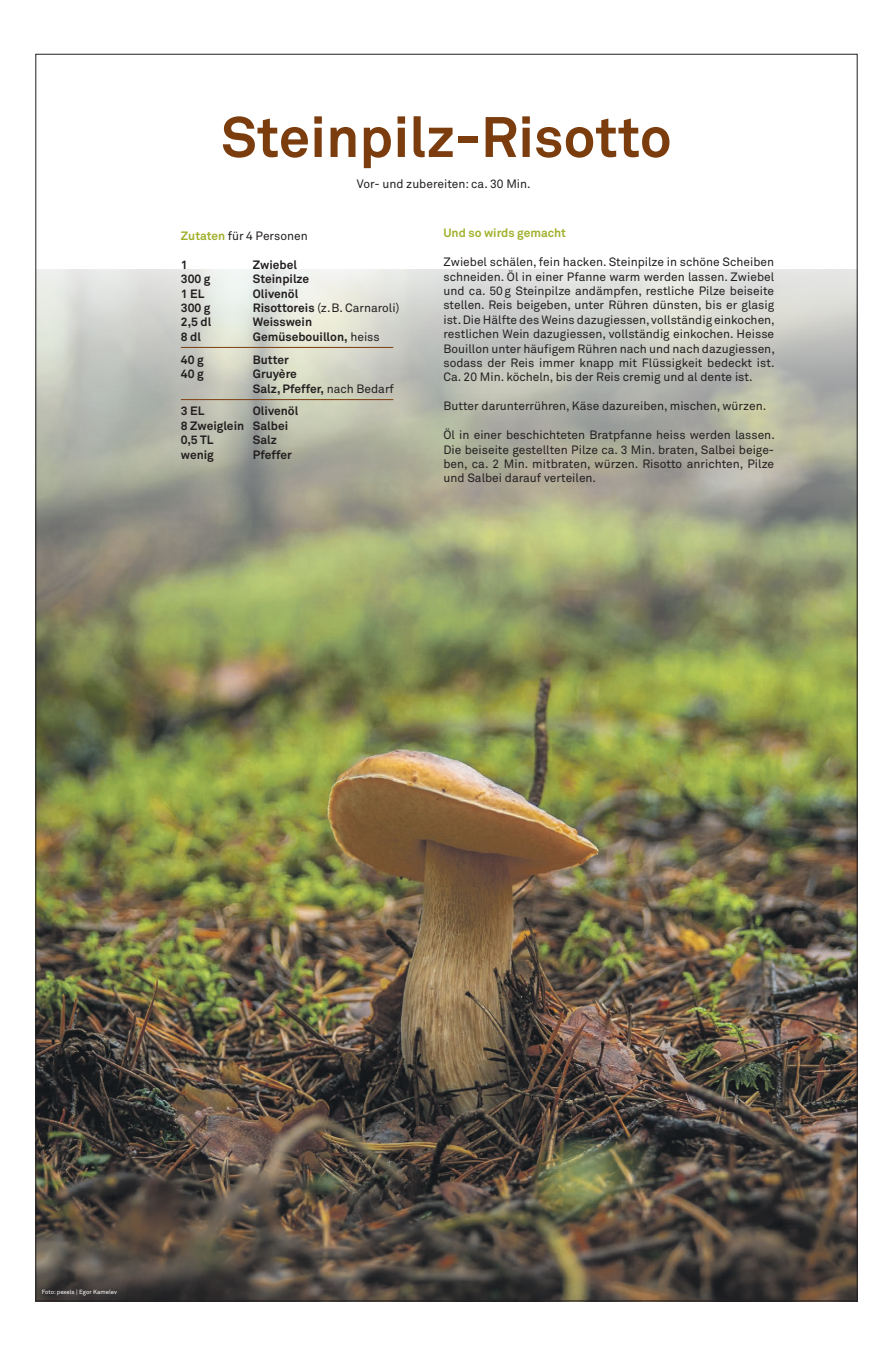
<style>
.page{position:relative;width:893px;height:1358px;background:#fff}
.page>*{position:absolute;margin:0;border:0;box-sizing:border-box;transform-origin:0 0}
.t1{font:700 56.3px "Akkurat";color:#7b3d0e}
.t2{font:12px/14.4px "Akkurat";color:#231f20;text-align:justify}
.t3{font:700 12px/14.4px "Akkurat";color:#231f20}
.t4{font:700 12px "Akkurat";color:#a2b12d}
.t5{font:6px "Akkurat";letter-spacing:-.005em;color:#fff}
.s1{font-weight:700;color:#a2b12d}
.s2{font-weight:700}
.s3{font-weight:400}
</style>
<div class="page">
<img style="left:37px;top:269px;width:818px;height:1030px">
<hr style="left:181px;top:347px;width:212px;height:1px;background:#7b3d0e">
<hr style="left:181px;top:399px;width:212px;height:1px;background:#7b3d0e">
<h1 class="t1" style="left:221px;top:102px;width:452px">Steinpilz-Risotto</h1>
<p class="t2" style="left:357px;top:176px;width:175px">Vor- und zubereiten: ca. 30 Min.</p>
<p class="t2" style="left:181px;top:229px;width:128px"><span class="s1">Zutaten</span> für 4 Personen</p>
<p class="t3" style="left:181px;top:257px;width:8px">1</p>
<p class="t3" style="left:253px;top:257px;width:46px">Zwiebel</p>
<p class="t3" style="left:181px;top:272px;width:31px">300 g</p>
<p class="t3" style="left:253px;top:272px;width:58px">Steinpilze</p>
<p class="t3" style="left:181px;top:286px;width:25px">1EL</p>
<p class="t3" style="left:253px;top:286px;width:47px">Olivenöl</p>
<p class="t3" style="left:181px;top:301px;width:31px">300 g</p>
<p class="t2" style="left:253px;top:301px;width:148px"><span class="s2">Risottoreis</span> (z.B. Carnaroli)</p>
<p class="t3" style="left:181px;top:315px;width:32px">2,5 dl</p>
<p class="t3" style="left:253px;top:315px;width:61px">Weisswein</p>
<p class="t3" style="left:181px;top:329px;width:22px">8dl</p>
<p class="t3" style="left:253px;top:329px;width:128px">Gemüsebouillon, <span class="s3">heiss</span></p>
<p class="t3" style="left:181px;top:352px;width:24px">40g</p>
<p class="t3" style="left:253px;top:352px;width:37px">Butter</p>
<p class="t3" style="left:181px;top:367px;width:24px">40g</p>
<p class="t3" style="left:253px;top:367px;width:143px">Gruyère<br>Salz, Pfeffer, <span class="s3">nach Bedarf</span></p>
<p class="t3" style="left:181px;top:404px;width:25px">3EL</p>
<p class="t3" style="left:181px;top:404px;width:119px;text-indent:72px">Olivenöl<br>8 Zweiglein Salbei<br>0,5 TL</p>
<p class="t3" style="left:253px;top:433px;width:26px">Salz</p>
<p class="t3" style="left:181px;top:447px;width:35px">wenig</p>
<p class="t3" style="left:253px;top:447px;width:41px">Pfeffer</p>
<p class="t4" style="left:443px;top:226px;width:124px">Und so wirds gemacht</p>
<p class="t2" style="left:443px;top:255px;width:333px">Zwiebel schälen, fein hacken. Steinpilze in schöne Scheiben schneiden. Öl in einer Pfanne warm werden lassen. Zwiebel und ca. 50 g Steinpilze andämpfen, restliche Pilze beiseite stellen. Reis beigeben, unter Rühren dünsten, bis er glasig ist.Die Hälfte des Weins dazugiessen, vollständig einkochen, restlichen Wein dazugiessen, vollständig einkochen. Heisse Bouillon unter häufigem Rühren nach und nach dazugiessen, sodass der Reis immer knapp mit Flüssigkeit bedeckt ist.<br>Ca. 20 Min. köcheln, bis der Reis cremig und al dente ist.</p>
<p class="t2" style="left:443px;top:399px;width:324px">Butter darunterrühren, Käse dazureiben, mischen, würzen.</p>
<p class="t2" style="left:443px;top:428px;width:333px">Öl in einer beschichteten Bratpfanne heiss werden lassen.<br>Die beiseite gestellten Pilze ca. 3 Min. braten, Salbei beige&shy;ben, ca. 2 Min. mitbraten, würzen. Risotto anrichten, Pilze und Salbei darauf verteilen.</p>
<p class="t5" style="left:42px;top:1289px;width:77px">Foto: pexels | Egor Kamelev</p>
</div>
